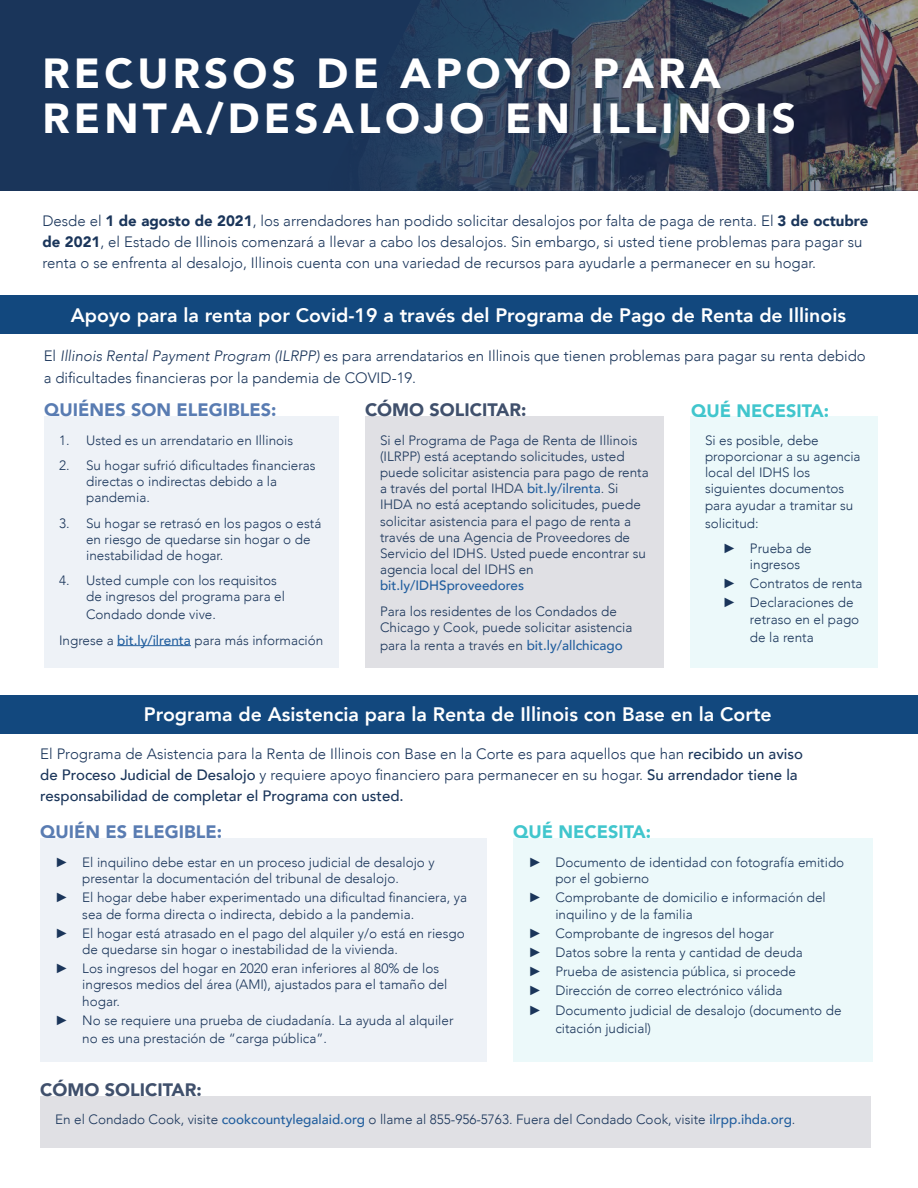
<style>
.page{position:relative;width:918px;height:1188px;background:#fff}
.page>*{position:absolute;margin:0;border:0;box-sizing:border-box;transform-origin:0 0}
.t1{font:900 42px/45px "Avenir";letter-spacing:.1em;color:#fff}
.t2{font:800 19.5px "Avenir";color:#fff}
.t3{font:900 18px "Avenir";color:#597cb2}
.t4{font:900 18px "Avenir";color:#40506c}
.t5{font:900 18px "Avenir";color:#41c6cd}
.t6{font:300 15px/21px "Avenir";color:#1a355a}
.t7{font:300 13.5px/16.2px "Avenir";color:#1a355a}
.t8{font:500 13.5px "Avenir";color:#215e9e}
.s1{font-weight:900}
.s2{font-style:italic}
.s3{font-weight:500;color:#215e9e}
.s4{font-family:"Arial";font-weight:400}
.s5{font-weight:500}
</style>
<div class="page">
<div style="left:0;top:0;width:918px;height:191px;background:#1a355a"></div>
<img style="left:373px;top:0;width:545px;height:191px">
<div style="left:0;top:295px;width:918px;height:39px;background:#12487e"></div>
<div style="left:0;top:695px;width:918px;height:39px;background:#12487e"></div>
<div style="left:44px;top:416px;width:294px;height:252px;background:#eef2f7"></div>
<hr style="left:117px;top:645px;width:74px;height:1px;background:#215e9e">
<div style="left:365px;top:416px;width:299px;height:252px;background:#e0e0e4"></div>
<div style="left:690px;top:416px;width:188px;height:252px;background:#ecf9fa"></div>
<div style="left:40px;top:838px;width:447px;height:224px;background:#eef2f7"></div>
<div style="left:40px;top:1096px;width:831px;height:52px;background:#e0e0e4"></div>
<div style="left:513px;top:838px;width:360px;height:224px;background:#ecf9fa"></div>
<h1 class="t1" style="left:42px;top:50px;width:755px">RECURSOS DE APOYO PARA<br>RENTA/DESALOJO EN ILLINOIS</h1>
<p class="t6" style="left:42px;top:210px;width:827px">Desde el <span class="s1">1 de agosto de 2021</span>, los arrendadores han podido solicitar desalojos por falta de paga de renta. El <span class="s1">3 de octubre de 2021</span>, el Estado de Illinois comenzará a llevar a cabo los desalojos. Sin embargo, si usted tiene problemas para pagar su renta o se enfrenta al desalojo, Illinois cuenta con una variedad de recursos para ayudarle a permanecer en su hogar.</p>
<h2 class="t2" style="left:71px;top:300px;width:777px">Apoyo para la renta por Covid-19 a través del Programa de Pago de Renta de Illinois</h2>
<p class="t6" style="left:44px;top:345px;width:824px;line-height:21.6px">El <span class="s2">Illinois Rental Payment Program (ILRPP)</span> es para arrendatarios en Illinois que tienen problemas para pagar su renta debido a dificultades financieras por la pandemia de COVID-19.</p>
<h3 class="t3" style="left:44px;top:395px;width:234px">QUIÉNES SON ELEGIBLES:</h3>
<h3 class="t4" style="left:365px;top:394px;width:163px">CÓMO SOLICITAR:</h3>
<h3 class="t5" style="left:691px;top:396px;width:140px">QUÉ NECESITA:</h3>
<p class="t7" style="left:59px;top:432px;width:236px">1. Usted es un arrendatario en Illinois</p>
<p class="t7" style="left:86px;top:457px;width:231px;text-indent:-27px">2. Su hogar sufrió dificultades financieras directas o indirectas debido a la pandemia.</p>
<p class="t7" style="left:86px;top:515px;width:237px;text-indent:-27px">3. Su hogar se retrasó en los pagos o está en riesgo de quedarse sin hogar o de inestabilidad de hogar.</p>
<p class="t7" style="left:86px;top:573px;width:200px;text-indent:-27px">4. Usted cumple con los requisitos de ingresos del programa para el</p>
<p class="t7" style="left:59px;top:602px;width:266px;line-height:25.2px;text-indent:27px">Condado donde vive.<br>Ingrese a <span class="s3">bit.ly/ilrenta</span> para más información</p>
<p class="t7" style="left:380px;top:432px;width:270px">Si el Programa de Paga de Renta de Illinois (ILRPP) está aceptando solicitudes, usted puede solicitar asistencia para pago de renta a través del portal IHDA <span class="s3">bit.ly/ilrenta</span>. Si IHDA no está aceptando solicitudes, puede solicitar asistencia para el pago de renta a través de una Agencia de Proveedores de Servicio del IDHS. Usted puede encontrar su agencia local del IDHS en</p>
<p class="t8" style="left:380px;top:574px;width:146px">bit.ly/IDHSproveedores</p>
<p class="t7" style="left:380px;top:603px;width:254px">Para los residentes de los Condados de<br>Chicago y Cook, puede solicitar asistencia</p>
<p class="t7" style="left:380px;top:637px;width:244px">para la renta a través en <span class="s3">bit.ly/allchicago</span></p>
<p class="t7" style="left:705px;top:432px;width:157px">Si es posible, debe proporcionar a su agencia local del IDHS los siguientes documentos para ayudar a tramitar su</p>
<p class="t7" style="left:723px;top:510px;width:90px;line-height:25.2px;text-indent:-18px">solicitud:<br><span class="s4">►</span> Prueba de</p>
<p class="t7" style="left:723px;top:555px;width:141px;line-height:19.2px;text-indent:27px">ingresos<br><span class="s4">►</span> Contratos de renta <span class="s4">►</span> Declaraciones de</p>
<p class="t7" style="left:750px;top:610px;width:111px;line-height:18px">retraso en el pago de la renta</p>
<h2 class="t2" style="left:144px;top:699px;width:629px">Programa de Asistencia para la Renta de Illinois con Base en la Corte</h2>
<p class="t6" style="left:40px;top:743px;width:764px">El Programa de Asistencia para la Renta de Illinois con Base en la Corte es para aquellos que han <span class="s5">recibido un aviso de Proceso Judicial de Desalojo</span> y requiere apoyo financiero para permanecer en su hogar. <span class="s5">Su arrendador tiene la responsabilidad de completar el Programa con usted.</span></p>
<h3 class="t3" style="left:40px;top:817px;width:184px">QUIÉN ES ELEGIBLE:</h3>
<h3 class="t5" style="left:513px;top:816px;width:140px">QUÉ NECESITA:</h3>
<p class="t7" style="left:82px;top:854px;width:354px;text-indent:-27px"><span class="s4">►</span> El inquilino debe estar en un proceso judicial de desalojo y presentar la documentación del tribunal de desalojo.</p>
<p class="t7" style="left:82px;top:890px;width:386px;text-indent:-27px"><span class="s4">►</span> El hogar debe haber experimentado una dificultad financiera, ya sea de forma directa o indirecta, debido a la pandemia.</p>
<p class="t7" style="left:82px;top:925px;width:384px;text-indent:-27px"><span class="s4">►</span> El hogar está atrasado en el pago del alquiler y/o está en riesgo de quedarse sin hogar o inestabilidad de la vivienda.</p>
<p class="t7" style="left:82px;top:960px;width:367px;text-indent:-27px"><span class="s4">►</span> Los ingresos del hogar en 2020 eran inferiores al 80% de los ingresos medios del área (AMI), ajustados para el tamaño del hogar.</p>
<p class="t7" style="left:82px;top:1011px;width:373px;line-height:18px;text-indent:-27px"><span class="s4">►</span> No se requiere una prueba de ciudadanía. La ayuda al alquiler no es una prestación de “carga pública”.</p>
<h3 class="t4" style="left:40px;top:1075px;width:163px">CÓMO SOLICITAR:</h3>
<p class="t7" style="left:555px;top:854px;width:290px;text-indent:-27px"><span class="s4">►</span> Documento de identidad con fotografía emitido por el gobierno</p>
<p class="t7" style="left:555px;top:890px;width:272px;text-indent:-27px"><span class="s4">►</span> Comprobante de domicilio e información del inquilino y de la familia</p>
<p class="t7" style="left:528px;top:925px;width:247px"><span class="s4">►</span> Comprobante de ingresos del hogar</p>
<p class="t7" style="left:528px;top:944px;width:276px"><span class="s4">►</span> Datos sobre la renta y cantidad de deuda</p>
<p class="t7" style="left:528px;top:963px;width:269px"><span class="s4">►</span> Prueba de asistencia pública, si procede</p>
<p class="t7" style="left:528px;top:983px;width:256px"><span class="s4">►</span> Dirección de correo electrónico válida</p>
<p class="t7" style="left:528px;top:1002px;width:315px"><span class="s4">►</span> Documento judicial de desalojo (documento de</p>
<p class="t7" style="left:555px;top:1020px;width:97px">citación judicial)</p>
<p class="t7" style="left:55px;top:1111px;width:742px">En el Condado Cook, visite <span class="s3">cookcountylegalaid.org</span> o llame al 855-956-5763. Fuera del Condado Cook, visite <span class="s3">ilrpp.ihda.org</span>.</p>
</div>
